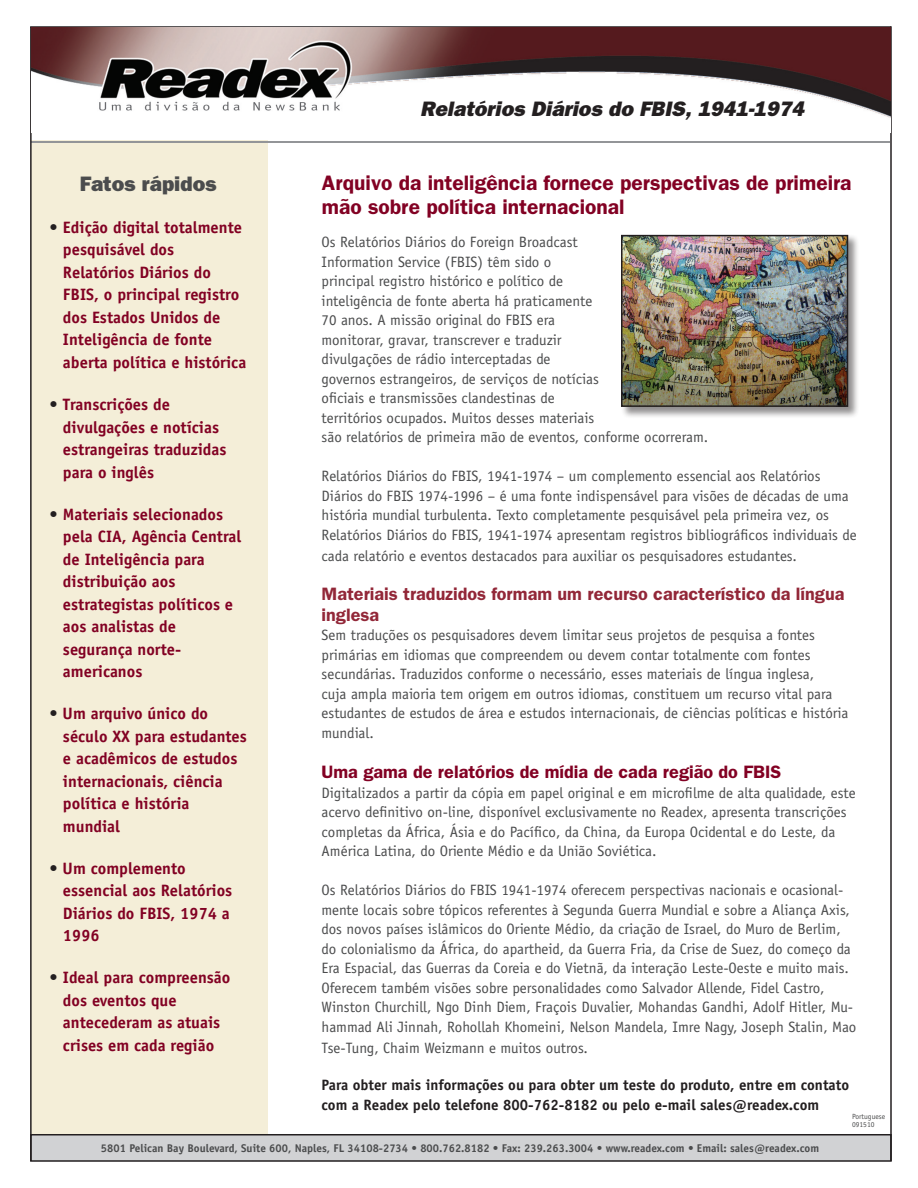
<style>
.page{position:relative;width:918px;height:1188px;background:#fff}
.page>*{position:absolute;margin:0;border:0;box-sizing:border-box;transform-origin:0 0}
.t1{font:italic 800 27px "Franklin Gothic";color:#231f20}
.t2{font:italic 800 24px "Franklin Gothic";color:#231f20}
.t3{font:600 21px/24px "Franklin Gothic";color:#820123}
.t4{font:italic 800 21px "Franklin Gothic";color:#231f20}
.t5{font:800 21px "Franklin Gothic";color:#4b4c4d}
.t6{font:600 18px/21px "Franklin Gothic";color:#922738}
.t7{font:600 18px "Franklin Gothic";color:#820123}
.t8{font:700 16.5px/22.5px "Officina Sans";color:#820123}
.t9{font:15px/19.5px "Officina Sans";color:#4b4c4d}
.t10{font:700 15px/19.5px "Officina Sans";color:#231f20}
.t11{font:700 11.25px "Officina Sans";color:#4b4c4d}
.t12{font:7.5px/8.2px "Officina Sans";color:#4b4c4d}
.s1{color:#231f20}
</style>
<div class="page">
<div style="left:31px;top:140px;width:237px;height:1020px;background:#f4eed8"></div>
<div style="left:31px;top:1135px;width:860px;height:26px;background:#d1d2d4"></div>
<div style="left:30px;top:1134px;width:862px;height:28px;border:2px solid #231f20"></div>
<hr style="left:30px;top:26px;width:861px;height:2px;background:#231f20">
<hr style="left:32px;top:141px;width:858px;height:2px;background:#939598">
<hr style="left:890px;top:26px;width:2px;height:1135px;background:#231f20">
<hr style="left:30px;top:27px;width:2px;height:1134px;background:#231f20">
<div style="left:620px;top:234px;width:239px;height:184px;background:#231f20;opacity:.5"></div>
<img style="left:624px;top:238px;width:221px;height:166px">
<div style="left:621px;top:235px;width:227px;height:172px;border:2px solid #231f20"></div>
<img style="left:31px;top:28px;width:860px;height:105px">
<h3 class="t5" style="left:80px;top:171px;width:138px">Fatos rápidos</h3>
<p class="t8" style="left:63px;top:216px;width:185px;text-indent:-13px"><span class="s1">•</span> Edição digital totalmente pesquisável dos<br>Relatórios Diários do<br>FBIS, o principal registro dos Estados Unidos de<br>Inteligência de fonte aberta política e histórica</p>
<p class="t8" style="left:63px;top:393px;width:165px;text-indent:-13px"><span class="s1">•</span> Transcrições de divulgações e notícias estrangeiras traduzidas para o inglês</p>
<p class="t8" style="left:63px;top:502px;width:180px;text-indent:-13px"><span class="s1">•</span> Materiais selecionados pela CIA, Agência Central de Inteligência para distribuição aos estrategistas políticos e aos analistas de segurança norte&shy;americanos</p>
<p class="t8" style="left:63px;top:702px;width:185px;text-indent:-13px"><span class="s1">•</span> Um arquivo único do século XX para estudantes e acadêmicos de estudos internacionais, ciência política e história mundial</p>
<p class="t8" style="left:63px;top:857px;width:171px;text-indent:-13px"><span class="s1">•</span> Um complemento essencial aos Relatórios<br>Diários do FBIS, 1974 a<br>1996</p>
<p class="t8" style="left:63px;top:966px;width:169px;text-indent:-13px"><span class="s1">•</span> Ideal para compreensão dos eventos que antecederam as atuais crises em cada região</p>
<h1 class="t1" style="left:516px;top:91px;width:250px">The Readex Report</h1>
<h3 class="t4" style="left:420px;top:96px;width:385px">Relatórios Diários do FBIS, 1941-1974</h3>
<h2 class="t2" style="left:440px;top:96px;width:354px">FBIS Daily Reports, 1941-1974</h2>
<h3 class="t3" style="left:322px;top:170px;width:531px">Arquivo da inteligência fornece perspectivas de primeira mão sobre política internacional</h3>
<p class="t9" style="left:322px;top:232px;width:388px">Os Relatórios Diários do Foreign Broadcast<br>Information Service (FBIS) têm sido o<br>principal registro histórico e político de<br>inteligência de fonte aberta há praticamente<br>70 anos. A missão original do FBIS era<br>monitorar, gravar, transcrever e traduzir<br>divulgações de rádio interceptadas de<br>governos estrangeiros, de serviços de notícias<br>oficiais e transmissões clandestinas de<br>territórios ocupados. Muitos desses materiais<br>são relatórios de primeira mão de eventos, conforme ocorreram.</p>
<p class="t9" style="left:322px;top:466px;width:537px">Relatórios Diários do FBIS, 1941-1974 – um complemento essencial aos Relatórios Diários do FBIS 1974-1996 – é uma fonte indispensável para visões de décadas de uma história mundial turbulenta. Texto completamente pesquisável pela primeira vez, os Relatórios Diários do FBIS, 1941-1974 apresentam registros bibliográficos individuais de</p>
<p class="t9" style="left:322px;top:546px;width:477px">cada relatório e eventos destacados para auxiliar os pesquisadores estudantes.</p>
<p class="t6" style="left:322px;top:582px;width:524px">Materiais traduzidos formam um recurso característico da língua inglesa</p>
<p class="t9" style="left:322px;top:625px;width:528px">Sem traduções os pesquisadores devem limitar seus projetos de pesquisa a fontes primárias em idiomas que compreendem ou devem contar totalmente com fontes secundárias. Traduzidos conforme o necessário, esses materiais de língua inglesa,<br>cuja ampla maioria tem origem em outros idiomas, constituem um recurso vital para estudantes de estudos de área e estudos internacionais, de ciências políticas e história mundial.</p>
<p class="t7" style="left:322px;top:761px;width:461px">Uma gama de relatórios de mídia de cada região do FBIS</p>
<p class="t9" style="left:322px;top:783px;width:536px">Digitalizados a partir da cópia em papel original e em microfilme de alta qualidade, este acervo definitivo on-line, disponível exclusivamente no Readex, apresenta transcrições completas da África, Ásia e do Pacífico, da China, da Europa Ocidental e do Leste, da América Latina, do Oriente Médio e da União Soviética.</p>
<p class="t9" style="left:322px;top:880px;width:536px">Os Relatórios Diários do FBIS 1941-1974 oferecem perspectivas nacionais e ocasional&shy;mente locais sobre tópicos referentes à Segunda Guerra Mundial e sobre a Aliança Axis, dos novos países islâmicos do Oriente Médio, da criação de Israel, do Muro de Berlim, do colonialismo da África, do apartheid, da Guerra Fria, da Crise de Suez, do começo da Era Espacial, das Guerras da Coreia e do Vietnã, da interação Leste-Oeste e muito mais.<br>Oferecem também visões sobre personalidades como Salvador Allende, Fidel Castro, Winston Churchill, Ngo Dinh Diem, Fraçois Duvalier, Mohandas Gandhi, Adolf Hitler, Mu&shy;hammad Ali Jinnah, Rohollah Khomeini, Nelson Mandela, Imre Nagy, Joseph Stalin, Mao</p>
<p class="t9" style="left:322px;top:1038px;width:268px">Tse-Tung, Chaim Weizmann e muitos outros.</p>
<p class="t10" style="left:322px;top:1075px;width:529px">Para obter mais informações ou para obter um teste do produto, entre em contato com a Readex pelo telefone 800-762-8182 ou pelo e-mail sales@readex.com</p>
<p class="t12" style="left:852px;top:1112px;width:35px">Portuguese<br>091510</p>
<p class="t11" style="left:101px;top:1141px;width:720px">5801 Pelican Bay Boulevard, Suite 600, Naples, FL 34108-2734 • 800.762.8182 • Fax: 239.263.3004 • www.readex.com • Email: sales@readex.com</p>
</div>
